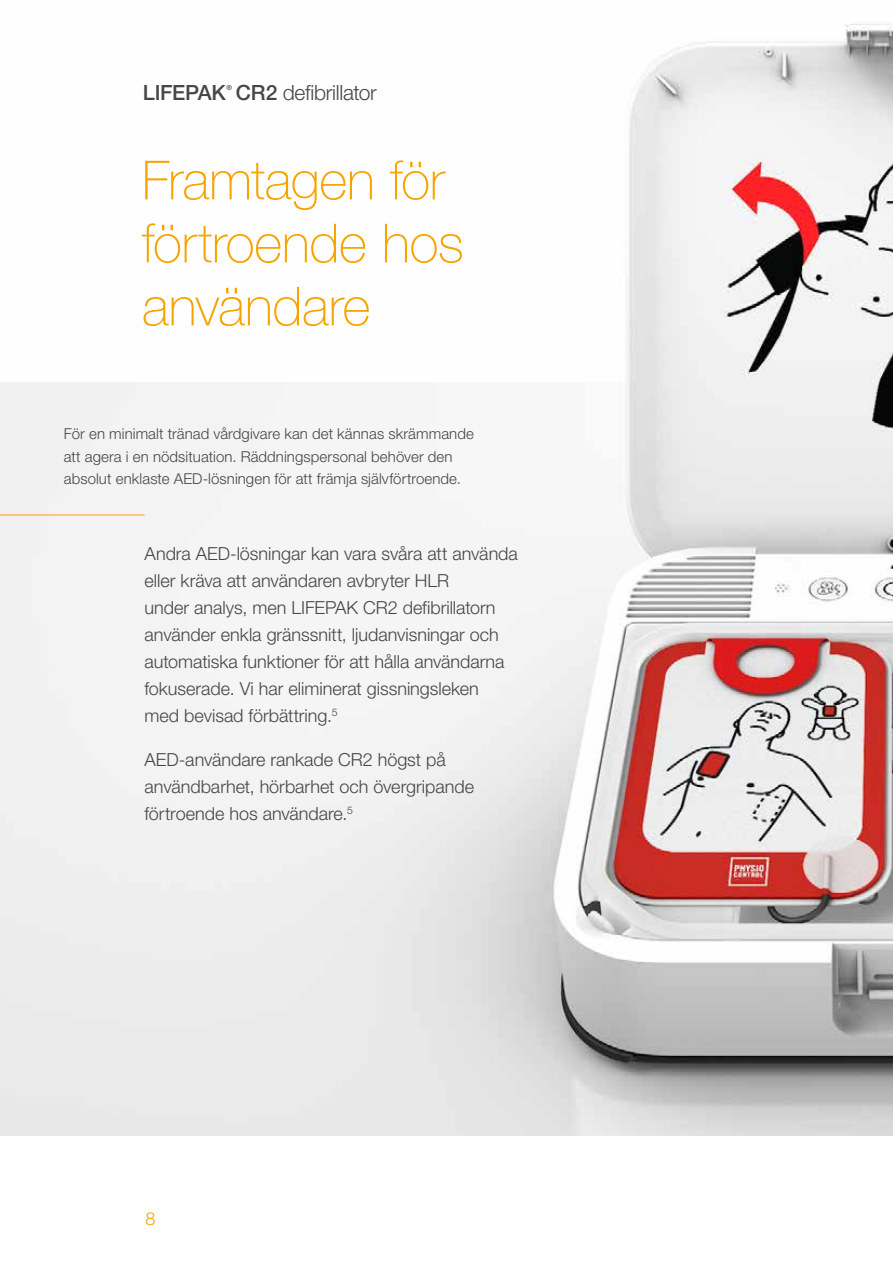
<style>
.page{position:relative;width:893px;height:1263px;background:#fff}
.page>*{position:absolute;margin:0;border:0;box-sizing:border-box;transform-origin:0 0}
.t1{font:100 54px/63px "Helvetica Neue LT Std";letter-spacing:-.01em;color:#f7a400}
.t2{font:300 21px "Helvetica Neue LT Std";letter-spacing:-.015em;color:#474747}
.t3{font:500 21px "Helvetica Neue LT Std";letter-spacing:-.015em;color:#474747}
.t4{font:300 18px/27px "Helvetica Neue LT Std";color:#434647}
.t5{font:300 18px "Helvetica Neue LT Std";color:#f7a400}
.t6{font:300 15px/22.5px "Helvetica Neue LT Std";letter-spacing:.005em;color:#434647}
.t7{font:500 7.05px "Helvetica Neue LT Std";color:#474747}
.s1{font-weight:500}
</style>
<div class="page">
<img style="left:0;top:24px;width:893px;height:359px">
<img style="left:0;top:383px;width:893px;height:752px">
<hr style="left:0;top:515px;width:145px;height:1px;background:#f7a400">
<p class="t3" style="left:143px;top:80px;width:84px">LIFEPAK</p>
<p class="t7" style="left:226px;top:83px;width:7px">®</p>
<p class="t2" style="left:236px;top:80px;width:143px"><span class="s1">CR2</span> defibrillator</p>
<h1 class="t1" style="left:142px;top:149px;width:323px">Framtagen för förtroende hos användare</h1>
<p class="t6" style="left:64px;top:422px;width:412px">För en minimalt tränad vårdgivare kan det kännas skrämmande att agera i en nödsituation. Räddningspersonal behöver den absolut enklaste AED-lösningen för att främja självförtroende.</p>
<p class="t4" style="left:145px;top:539px;width:375px">Andra AED-lösningar kan vara svåra att använda eller kräva att användaren avbryter HLR<br>under analys, men LIFEPAK CR2 defibrillatorn använder enkla gränssnitt, ljudanvisningar och automatiska funktioner för att hålla användarna fokuserade. Vi har eliminerat gissningsleken med bevisad förbättring.<sup>5</sup></p>
<p class="t4" style="left:145px;top:745px;width:331px">AED-användare rankade CR2 högst på användbarhet, hörbarhet och övergripande förtroende hos användare.<sup>5</sup></p>
<p class="t5" style="left:145px;top:1207px;width:12px">8</p>
</div>
